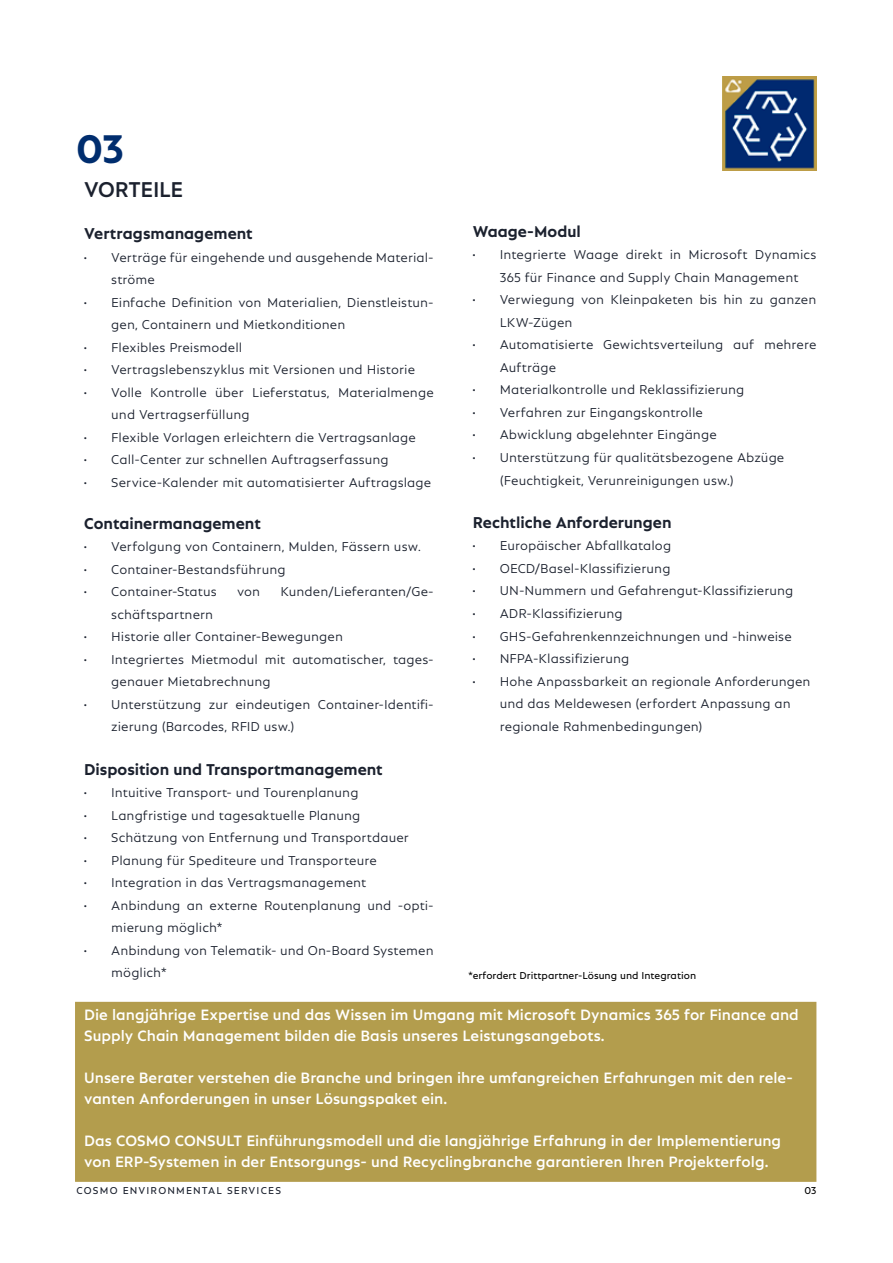
<style>
.page{position:relative;width:893px;height:1263px;background:#fff}
.page>*{position:absolute;margin:0;border:0;box-sizing:border-box;transform-origin:0 0}
.t1{font:700 42px "Neptune";color:#002d6e}
.t2{font:500 22.5px "Neptune";letter-spacing:-.01em;color:#1b212e}
.t3{font:700 16.5px "Neptune";color:#1b212e}
.t4{font:500 15.75px/21px "Neptune";color:#fff}
.t5{font:300 13.5px/22.5px "Neptune";letter-spacing:.005em;color:#1b212e}
.t6{font:10.5px "Neptune";color:#000}
.t7{font:10.5px "Neptune";letter-spacing:.11em;color:#1b212e}
</style>
<div class="page">
<div style="left:75px;top:1002px;width:741px;height:180px;background:#b39d4d;border:2px solid #b39c4d"></div>
<img style="left:723px;top:77px;width:93px;height:93px">
<h1 class="t1" style="left:77px;top:124px;width:49px">03</h1>
<h2 class="t2" style="left:84px;top:176px;width:100px">VORTEILE</h2>
<p class="t3" style="left:84px;top:224px;width:170px">Vertragsmanagement</p>
<p class="t5" style="left:111px;top:246px;width:324px;text-indent:-27px">• Verträge für eingehende und ausgehende Material&shy;ströme</p>
<p class="t5" style="left:111px;top:291px;width:324px;text-indent:-27px">• Einfache Definition von Materialien, Dienstleistun&shy;gen, Containern und Mietkonditionen</p>
<p class="t5" style="left:84px;top:336px;width:159px">• Flexibles Preismodell</p>
<p class="t5" style="left:84px;top:358px;width:332px">• Vertragslebenszyklus mit Versionen und Historie</p>
<p class="t5" style="left:111px;top:381px;width:324px;text-indent:-27px">• Volle Kontrolle über Lieferstatus, Materialmenge und Vertragserfüllung</p>
<p class="t5" style="left:84px;top:426px;width:333px">• Flexible Vorlagen erleichtern die Vertragsanlage</p>
<p class="t5" style="left:84px;top:448px;width:306px">• Call-Center zur schnellen Auftragserfassung</p>
<p class="t5" style="left:84px;top:471px;width:349px">• Service-Kalender mit automatisierter Auftragslage</p>
<p class="t3" style="left:84px;top:513px;width:178px">Containermanagement</p>
<p class="t5" style="left:84px;top:535px;width:338px">• Verfolgung von Containern, Mulden, Fässern usw.</p>
<p class="t5" style="left:84px;top:558px;width:203px">• Container-Bestandsführung</p>
<p class="t5" style="left:84px;top:580px;width:134px">• Container-Status</p>
<p class="t5" style="left:237px;top:580px;width:25px">von</p>
<p class="t5" style="left:281px;top:580px;width:155px">Kunden/Lieferanten/Ge-</p>
<p class="t5" style="left:111px;top:603px;width:103px">schäftspartnern</p>
<p class="t5" style="left:84px;top:625px;width:260px">• Historie aller Container-Bewegungen</p>
<p class="t5" style="left:111px;top:648px;width:324px;text-indent:-27px">• Integriertes Mietmodul mit automatischer, tages&shy;genauer Mietabrechnung</p>
<p class="t5" style="left:111px;top:693px;width:324px;text-indent:-27px">• Unterstützung zur eindeutigen Container-Identifi&shy;zierung (Barcodes, RFID usw.)</p>
<p class="t3" style="left:84px;top:759px;width:300px">Disposition und Transportmanagement</p>
<p class="t5" style="left:84px;top:781px;width:276px">• Intuitive Transport- und Tourenplanung</p>
<p class="t5" style="left:84px;top:804px;width:278px">• Langfristige und tagesaktuelle Planung</p>
<p class="t5" style="left:84px;top:826px;width:326px">• Schätzung von Entfernung und Transportdauer</p>
<p class="t5" style="left:84px;top:849px;width:294px">• Planung für Spediteure und Transporteure</p>
<p class="t5" style="left:84px;top:871px;width:283px">• Integration in das Vertragsmanagement</p>
<p class="t5" style="left:111px;top:894px;width:324px;text-indent:-27px">• Anbindung an externe Routenplanung und -opti&shy;mierung möglich*</p>
<p class="t5" style="left:111px;top:939px;width:324px;text-indent:-27px">• Anbindung von Telematik- und On-Board Systemen möglich*</p>
<p class="t4" style="left:84px;top:1004px;width:716px">Die langjährige Expertise und das Wissen im Umgang mit Microsoft Dynamics 365 for Finance and<br>Supply Chain Management bilden die Basis unseres Leistungsangebots.</p>
<p class="t4" style="left:84px;top:1067px;width:710px">Unsere Berater verstehen die Branche und bringen ihre umfangreichen Erfahrungen mit den rele&shy;vanten Anforderungen in unser Lösungspaket ein.</p>
<p class="t4" style="left:84px;top:1130px;width:698px">Das COSMO CONSULT Einführungsmodell und die langjährige Erfahrung in der Implementierung von ERP-Systemen in der Entsorgungs- und Recyclingbranche garantieren Ihren Projekterfolg.</p>
<p class="t3" style="left:473px;top:222px;width:110px">Waage-Modul</p>
<p class="t5" style="left:500px;top:243px;width:318px;text-indent:-27px">• Integrierte Waage direkt in Microsoft Dynamics<br>365 für Finance and Supply Chain Management</p>
<p class="t5" style="left:500px;top:288px;width:318px;text-indent:-27px">• Verwiegung von Kleinpaketen bis hin zu ganzen<br>LKW-Zügen</p>
<p class="t5" style="left:500px;top:333px;width:318px;text-indent:-27px">• Automatisierte Gewichtsverteilung auf mehrere<br>Aufträge</p>
<p class="t5" style="left:473px;top:378px;width:273px">• Materialkontrolle und Reklassifizierung</p>
<p class="t5" style="left:473px;top:401px;width:232px">• Verfahren zur Eingangskontrolle</p>
<p class="t5" style="left:473px;top:423px;width:245px">• Abwicklung abgelehnter Eingänge</p>
<p class="t5" style="left:500px;top:446px;width:286px;text-indent:-27px">• Unterstützung für qualitätsbezogene Abzüge (Feuchtigkeit, Verunreinigungen usw.)</p>
<p class="t3" style="left:473px;top:513px;width:200px">Rechtliche Anforderungen</p>
<p class="t5" style="left:473px;top:534px;width:200px">• Europäischer Abfallkatalog</p>
<p class="t5" style="left:473px;top:557px;width:199px">• OECD/Basel-Klassifizierung</p>
<p class="t5" style="left:473px;top:579px;width:322px">• UN-Nummern und Gefahrengut-Klassifizierung</p>
<p class="t5" style="left:473px;top:602px;width:152px">• ADR-Klassifizierung</p>
<p class="t5" style="left:473px;top:624px;width:321px">• GHS-Gefahrenkennzeichnungen und -hinweise</p>
<p class="t5" style="left:473px;top:647px;width:158px">• NFPA-Klassifizierung</p>
<p class="t5" style="left:500px;top:669px;width:312px;text-indent:-27px">• Hohe Anpassbarkeit an regionale Anforderungen und das Meldewesen (erfordert Anpassung an regionale Rahmenbedingungen)</p>
<p class="t6" style="left:468px;top:970px;width:229px">*erfordert Drittpartner-Lösung und Integration</p>
<p class="t7" style="left:77px;top:1184px;width:206px">COSMO ENVIRONMENTAL SERVICES</p>
<p class="t6" style="left:804px;top:1184px;width:14px">03</p>
</div>
